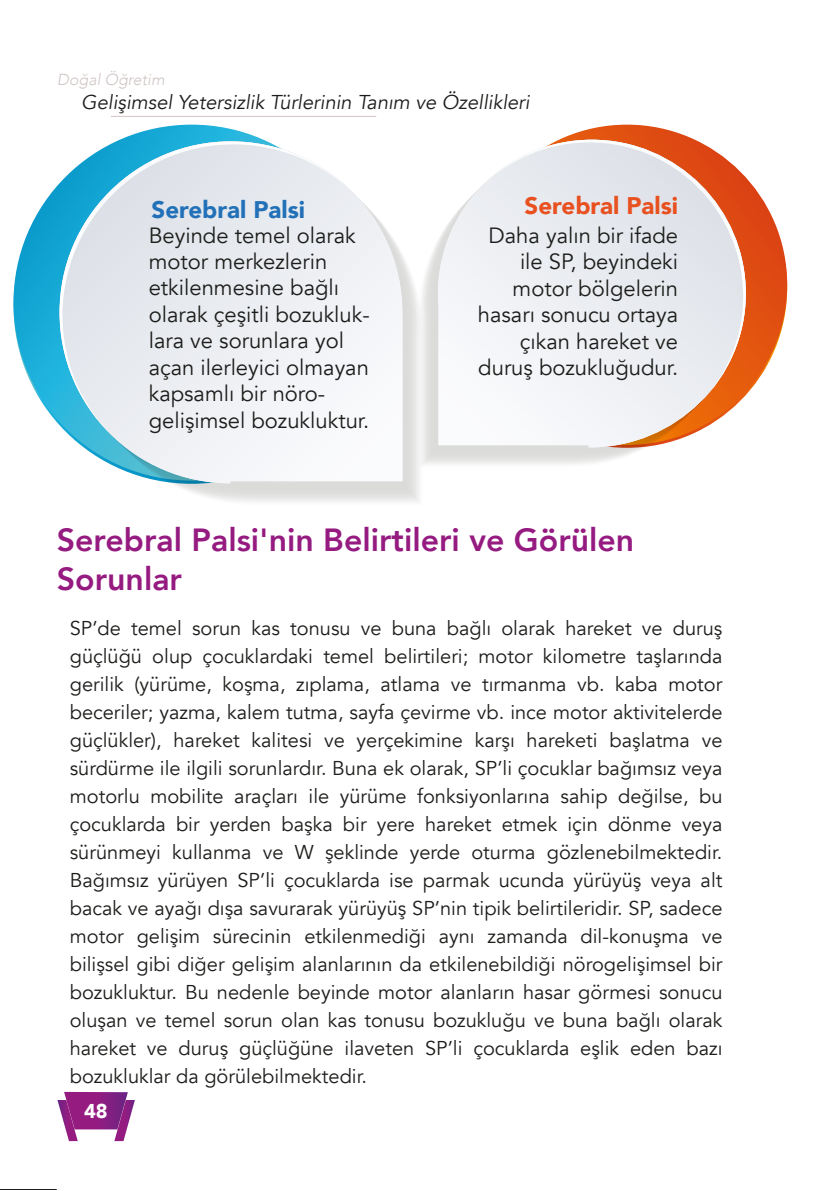
<style>
.page{position:relative;width:840px;height:1191px;background:#fff}
.page>*{position:absolute;margin:0;border:0;box-sizing:border-box;transform-origin:0 0}
.t1{font:800 32px/38.4px "Avenir";color:#951b81}
.t2{font:900 24px "Avenir";color:#2271b8}
.t3{font:900 24px "Avenir";color:#e9501f}
.t4{font:22px/26.4px "Avenir";color:#1d1d1b}
.t5{font:20px/28px "Avenir";color:#1d1d1b;text-align:justify}
.t6{font:italic 20px "Avenir";color:#1d1d1b}
.t7{font:900 20px "Avenir";color:#fff}
.t8{font:italic 300 16px "Avenir";color:#d0c6c4}
</style>
<div class="page">
<svg style="left:13px;top:125px;width:356px;height:355px;background:#18a9d5"></svg>
<svg style="left:69px;top:193px;width:333px;height:290px"></svg>
<svg style="left:59px;top:141px;width:294px;height:294px"></svg>
<svg style="left:466px;top:125px;width:320px;height:320px;background:#df4d12"></svg>
<svg style="left:437px;top:187px;width:301px;height:260px"></svg>
<svg style="left:481px;top:140px;width:264px;height:263px"></svg>
<hr style="left:111px;top:116px;width:265px;height:1px;background:#d0c6c4">
<svg style="left:57px;top:1092px;width:78px;height:49px"></svg>
<p class="t8" style="left:57px;top:70px;width:109px">Doğal Öğretim</p>
<p class="t6" style="left:81px;top:90px;width:449px">Gelişimsel Yetersizlik Türlerinin Tanım ve Özellikleri</p>
<p class="t2" style="left:151px;top:189px;width:155px">Serebral Palsi</p>
<p class="t4" style="left:149px;top:222px;width:222px">Beyinde temel olarak motor merkezlerin etkilenmesine bağlı olarak çeşitli bozukluk&shy;lara ve sorunlara yol açan ilerleyici olmayan kapsamlı bir nöro&shy;gelişimsel bozukluktur.</p>
<p class="t3" style="left:524px;top:185px;width:155px">Serebral Palsi</p>
<p class="t4" style="left:477px;top:222px;width:202px;text-align:right">Daha yalın bir ifade ile SP, beyindeki motor bölgelerin hasarı sonucu ortaya çıkan hareket ve duruş bozukluğudur.</p>
<h1 class="t1" style="left:57px;top:521px;width:578px">Serebral Palsi'nin Belirtileri ve Görülen<br>Sorunlar</h1>
<p class="t5" style="left:70px;top:614px;width:653px">SP’de temel sorun kas tonusu ve buna bağlı olarak hareket ve duruş güçlüğü olup çocuklardaki temel belirtileri; motor kilometre taşlarında gerilik (yürüme, koşma, zıplama, atlama ve tırmanma vb. kaba motor beceriler; yazma, kalem tutma, sayfa çevirme vb. ince motor aktivitelerde güçlükler), hareket kalitesi ve yerçekimine karşı hareketi başlatma ve sürdürme ile ilgili sorunlardır. Buna ek olarak, SP’li çocuklar bağımsız veya motorlu mobilite araçları ile yürüme fonksiyonlarına sahip değilse, bu çocuklarda bir yerden başka bir yere hareket etmek için dönme veya sürünmeyi kullanma ve W şeklinde yerde oturma gözlenebilmektedir.<br>Bağımsız yürüyen SP’li çocuklarda ise parmak ucunda yürüyüş veya alt bacak ve ayağı dışa savurarak yürüyüş SP’nin tipik belirtileridir. SP, sadece motor gelişim sürecinin etkilenmediği aynı zamanda dil-konuşma ve bilişsel gibi diğer gelişim alanlarının da etkilenebildiği nörogelişimsel bir bozukluktur. Bu nedenle beyinde motor alanların hasar görmesi sonucu oluşan ve temel sorun olan kas tonusu bozukluğu ve buna bağlı olarak hareket ve duruş güçlüğüne ilaveten SP’li çocuklarda eşlik eden bazı bozukluklar da görülebilmektedir.</p>
<p class="t7" style="left:84px;top:1093px;width:25px">48</p>
</div>
